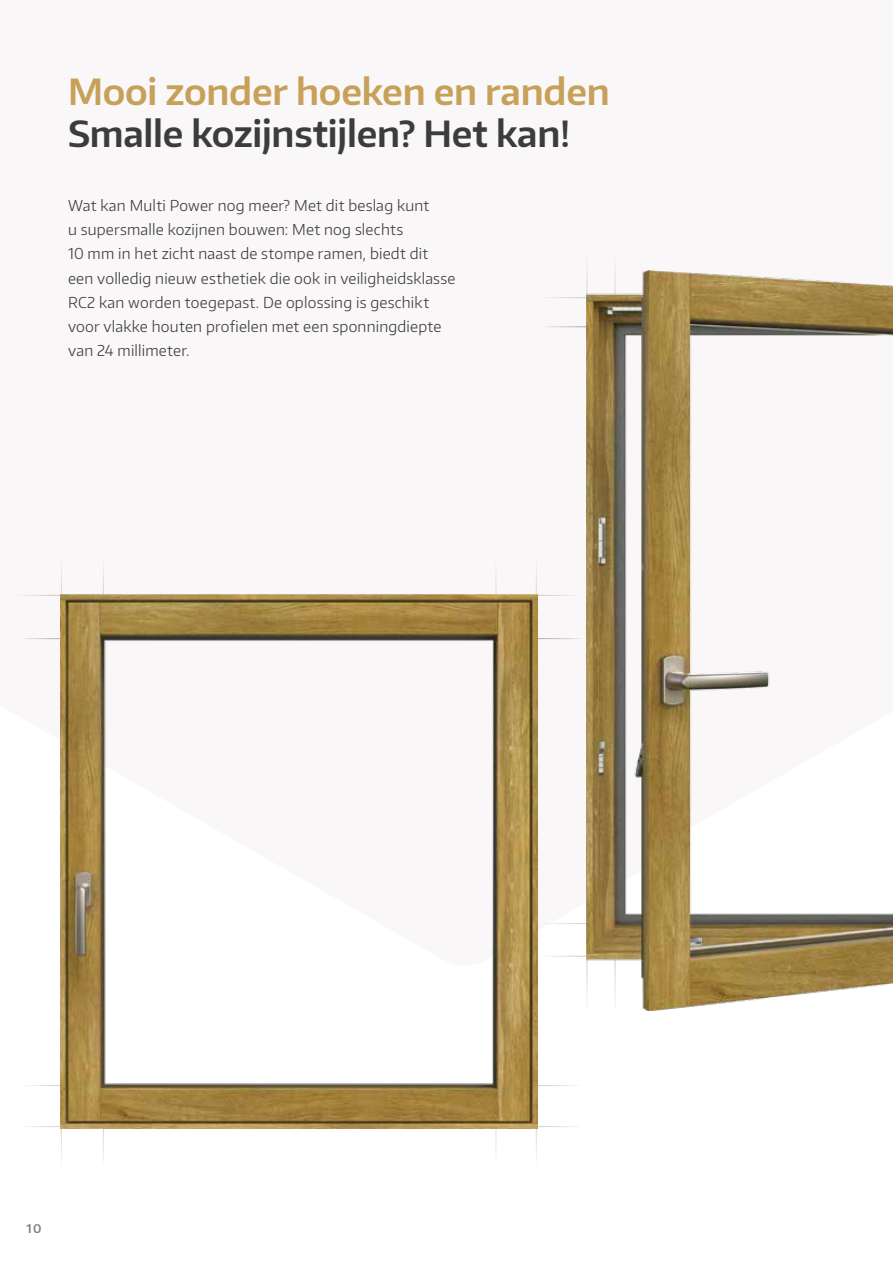
<style>
.page{position:relative;width:893px;height:1263px;background:#fff}
.page>*{position:absolute;margin:0;border:0;box-sizing:border-box;transform-origin:0 0}
.t1{font:600 36px "Encode Sans Normal";letter-spacing:-.005em;color:#3c3c3b}
.t2{font:600 36px "Encode Sans Normal";letter-spacing:-.005em;color:#c7a05a}
.t3{font:300 15px/24px "Encode Sans Normal";letter-spacing:.015em;color:#3c3c3b}
.t4{font:600 12px "Encode Sans Normal";color:#000}
</style>
<div class="page">
<div style="left:6px;top:586px;width:578px;height:18px;background:#f9f7f7"></div>
<hr style="left:11px;top:594px;width:566px;height:3px;background:#000;opacity:.75">
<hr style="left:15px;top:1084px;width:566px;height:4px;background:#000;opacity:.75">
<div style="left:10px;top:630px;width:578px;height:17px;background:#f9f7f7"></div>
<hr style="left:15px;top:637px;width:566px;height:4px;background:#000;opacity:.75">
<hr style="left:15px;top:1125px;width:566px;height:4px;background:#000;opacity:.75">
<div style="left:52px;top:548px;width:18px;height:625px;background:#fff"></div>
<hr style="left:59px;top:554px;width:3px;height:612px;background:#000;opacity:.75">
<div style="left:94px;top:548px;width:18px;height:625px;background:#f9f7f7"></div>
<hr style="left:101px;top:554px;width:3px;height:612px;background:#000;opacity:.75">
<div style="left:487px;top:548px;width:18px;height:625px;background:#f9f7f7"></div>
<hr style="left:494px;top:554px;width:3px;height:612px;background:#000;opacity:.75">
<div style="left:527px;top:548px;width:18px;height:625px;background:#f9f7f7"></div>
<hr style="left:534px;top:554px;width:3px;height:612px;background:#000;opacity:.75">
<img style="left:60px;top:595px;width:478px;height:533px">
<div style="left:604px;top:241px;width:21px;height:778px;background:#f9f7f7"></div>
<div style="left:576px;top:241px;width:21px;height:778px;background:#f9f7f7"></div>
<hr style="left:585px;top:248px;width:3px;height:764px;background:#000;opacity:.75">
<div style="left:528px;top:287px;width:365px;height:21px;background:#f9f7f7"></div>
<hr style="left:536px;top:296px;width:357px;height:4px;background:#000;opacity:.75">
<div style="left:528px;top:913px;width:365px;height:21px;background:#fff;opacity:.75"></div>
<hr style="left:536px;top:922px;width:357px;height:4px;background:#000;opacity:.75">
<div style="left:528px;top:316px;width:365px;height:21px;background:#f9f7f7"></div>
<hr style="left:536px;top:325px;width:357px;height:4px;background:#000;opacity:.75">
<div style="left:528px;top:946px;width:365px;height:21px;background:#fff;opacity:.75"></div>
<hr style="left:536px;top:955px;width:357px;height:3px;background:#000;opacity:.75">
<img style="left:587px;top:271px;width:306px;height:740px">
<h1 class="t2" style="left:68px;top:68px;width:543px">Mooi zonder hoeken en randen</h1>
<h1 class="t1" style="left:68px;top:110px;width:504px">Smalle kozijnstijlen? Het kan!</h1>
<p class="t3" style="left:68px;top:193px;width:389px">Wat kan Multi Power nog meer? Met dit beslag kunt<br>u supersmalle kozijnen bouwen: Met nog slechts<br>10 mm in het zicht naast de stompe ramen, biedt dit een volledig nieuw esthetiek die ook in veiligheidsklasse RC2 kan worden toegepast. De oplossing is geschikt voor vlakke houten profielen met een sponningdiepte van 24 millimeter.</p>
<p class="t4" style="left:27px;top:1220px;width:16px">10</p>
</div>
